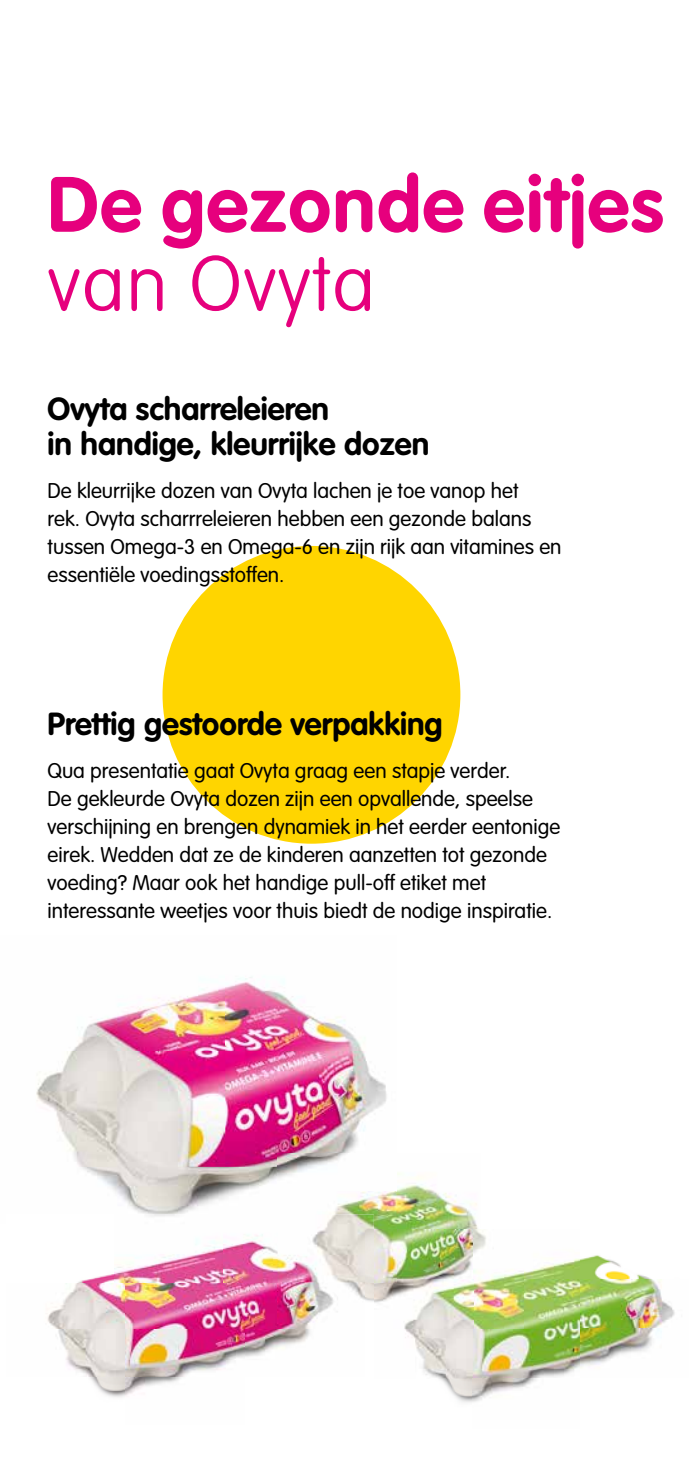
<style>
.page{position:relative;width:690px;height:1474px;background:#fff}
.page>*{position:absolute;margin:0;border:0;box-sizing:border-box;transform-origin:0 0}
.t1{font:700 77px "VAG Rounded Std";letter-spacing:.02em;color:#e6007d}
.t2{font:100 77px "VAG Rounded Std";letter-spacing:.02em;color:#e6007d}
.t3{font:700 31.5px/35px "VAG Rounded Std";color:#000}
.t4{font:300 21px/28px "VAG Rounded Std";color:#000}
</style>
<div class="page">
<div style="left:162px;top:546px;width:298px;height:297px;background:#ffd500;border-radius:50%"></div>
<img style="left:47px;top:1282px;width:263px;height:115px">
<img style="left:523px;top:1255px;width:128px;height:24px">
<img style="left:374px;top:1279px;width:301px;height:99px">
<img style="left:438px;top:1378px;width:99px;height:25px">
<img style="left:277px;top:1167px;width:201px;height:62px">
<img style="left:277px;top:1282px;width:97px;height:46px">
<img style="left:396px;top:1229px;width:78px;height:50px">
<img style="left:474px;top:1229px;width:49px;height:99px">
<img style="left:36px;top:977px;width:351px;height:190px">
<img style="left:36px;top:1166px;width:241px;height:48px">
<img style="left:79px;top:1214px;width:295px;height:68px">
<img style="left:365px;top:1229px;width:31px;height:53px">
<h1 class="t1" style="left:48px;top:159px;width:617px">De gezonde eitjes</h1>
<h1 class="t2" style="left:48px;top:239px;width:329px">van Ovyta</h1>
<h2 class="t3" style="left:48px;top:392px;width:383px">Ovyta scharreleieren<br>in handige, kleurrijke dozen</h2>
<p class="t4" style="left:48px;top:477px;width:515px">De kleurrijke dozen van Ovyta lachen je toe vanop het<br>rek. Ovyta scharrreleieren hebben een gezonde balans tussen Omega-3 en Omega-6 en zijn rijk aan vitamines en essentiële voedingsstoffen.</p>
<h2 class="t3" style="left:48px;top:708px;width:396px">Prettig gestoorde verpakking</h2>
<p class="t4" style="left:48px;top:757px;width:514px">Qua presentatie gaat Ovyta graag een stapje verder.<br>De gekleurde Ovyta dozen zijn een opvallende, speelse verschijning en brengen dynamiek in het eerder eentonige eirek. Wedden dat ze de kinderen aanzetten tot gezonde voeding? Maar ook het handige pull-off etiket met interessante weetjes voor thuis biedt de nodige inspiratie.</p>
</div>
